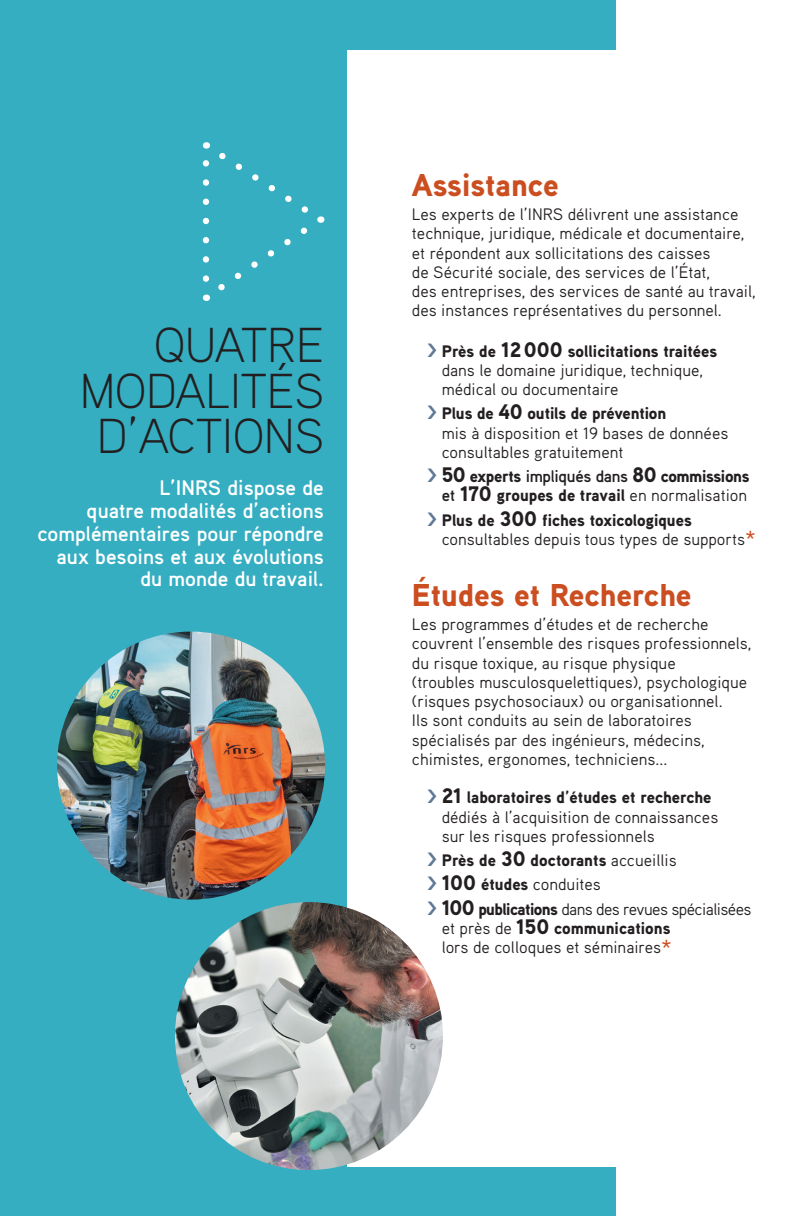
<style>
.page{position:relative;width:809px;height:1216px;background:#fff}
.page>*{position:absolute;margin:0;border:0;box-sizing:border-box;transform-origin:0 0}
.t1{font:300 49px/45.5px "Aaux Pro OT";color:#231f20;text-align:right}
.t2{font:900 31.5px "Aaux Pro OT";color:#cb4e21}
.t3{font:700 21px/22.8px "Aaux Pro OT";color:#fff;text-align:right}
.t4{font:16.62px/19.2px "Aaux Pro OT";color:#231f20}
.t5{font:16.62px/24.2px "Aaux Pro OT";letter-spacing:-.035em;color:#231f20}
.t6{font:900 16.62px/19.2px "Aaux Pro OT";letter-spacing:-.02em;color:#231f20;text-align:right}
.s1{font-weight:900;font-size:19.25px;color:#5f7995}
.s2{font-weight:900}
.s3{font-weight:900;font-size:21px}
.s4{font-size:19.25px;color:#5f7995}
.s5{font-size:21px}
.s6{font-weight:700}
.s7{font-weight:400}
.s8{font-size:24.5px;color:#cb4e21}
</style>
<div class="page">
<div style="left:0;top:0;width:615px;height:1215px;background:#35aec1"></div>
<div style="left:347px;top:50px;width:462px;height:1116px;background:#fff"></div>
<svg style="left:203px;top:142px;width:118px;height:159px"></svg>
<img style="left:57px;top:631px;width:268px;height:268px;border-radius:134px">
<img style="left:175px;top:902px;width:268px;height:267px;border-radius:134px">
<h1 class="t1" style="left:80px;top:321px;width:245px">QUATRE<br>MODALITÉS<br>D’ACTIONS</h1>
<p class="t3" style="left:37px;top:476px;width:288px">L’I NRS dispose de<br>quatre modalités d’actions complémentaires pour répondre aux besoins et aux évolutions du monde du travail.</p>
<h2 class="t2" style="left:412px;top:165px;width:148px">Assistance</h2>
<p class="t4" style="left:412px;top:204px;width:345px">Les experts de l’INRS délivrent une assistance technique, juridique, médicale et documentaire, et répondent aux sollicitations des caisses<br>de Sécurité sociale, des services de l’État,<br>des entreprises, des services de santé au travail, des instances représentatives du personnel.</p>
<p class="t4" style="left:441px;top:341px;width:277px;text-indent:-15px"><span class="s1">&gt;</span> <span class="s2">Près de</span> <span class="s3">12000</span> <span class="s2">sollicitations traitées </span>dans le domaine juridique, technique, médical ou documentaire</p>
<p class="t4" style="left:441px;top:403px;width:288px;text-indent:-15px"><span class="s1">&gt;</span> <span class="s2">Plus de</span> <span class="s3">40</span> <span class="s2">outils de prévention<br></span>mis à disposition et 19 bases de données consultables gratuitement</p>
<p class="t6" style="left:427px;top:466px;width:324px"><span class="s4">&gt;</span> <span class="s5">50</span> experts <span class="s6">impliqués dans</span> <span class="s5">80</span> commissions <span class="s6">et</span> <span class="s5">170</span> groupes de travail <span class="s7">en normalisation</span></p>
<p class="t4" style="left:441px;top:509px;width:316px;text-indent:-15px"><span class="s1">&gt;</span> <span class="s2">Plus de</span> <span class="s3">300</span> <span class="s2">fiches toxicologiques </span>consultables depuis tous types de supports<span class="s8">*</span></p>
<h2 class="t2" style="left:412px;top:574px;width:281px">Études et Recherche</h2>
<p class="t4" style="left:412px;top:614px;width:341px">Les programmes d’études et de recherche couvrent l’ensemble des risques professionnels, du risque toxique, au risque physique<br>(troubles musculosquelettiques), psychologique (risques psychosociaux) ou organisationnel.<br>Ils sont conduits au sein de laboratoires spécialisés par des ingénieurs, médecins, chimistes, ergonomes, techniciens...</p>
<p class="t4" style="left:441px;top:787px;width:278px;text-indent:-15px"><span class="s1">&gt;</span> <span class="s3">21</span> <span class="s2">laboratoires d’études et recherche </span>dédiés à l’acquisition de connaissances sur les risques professionnels</p>
<p class="t5" style="left:427px;top:847px;width:326px"><span class="s1">&gt;</span> <span class="s2">Près de</span> <span class="s3">30</span> <span class="s2">doctorants</span> accueillis<br><span class="s1">&gt;</span> <span class="s3">100</span> <span class="s2">études</span> conduites<br><span class="s1">&gt;</span> <span class="s3">100</span> <span class="s2">publications</span> dans des revues spécialisées</p>
<p class="t4" style="left:441px;top:918px;width:232px">et près de <span class="s3">150</span> <span class="s2">communications </span>lors de colloques et séminaires<span class="s8">*</span></p>
</div>
